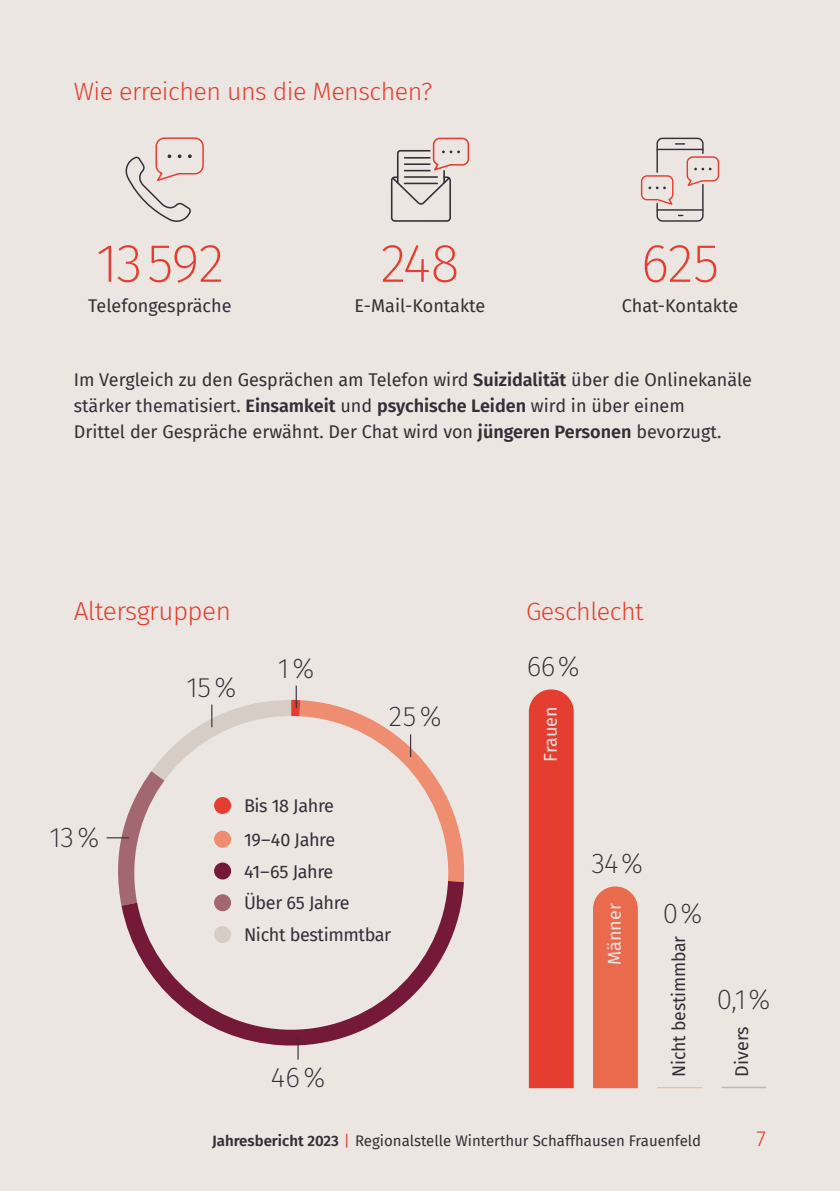
<style>
.page{position:relative;width:840px;height:1191px;background:#fff}
.page>*{position:absolute;margin:0;border:0;box-sizing:border-box;transform-origin:0 0}
.t1{font:200 54.2px "Fira Sans";letter-spacing:-.025em;color:#e53e30}
.t2{font:200 28px "Fira Sans";letter-spacing:-.01em;color:#362d37}
.t3{font:300 26px "Fira Sans";letter-spacing:-.02em;color:#e53e30}
.t4{font:300 25px "Fira Sans";letter-spacing:-.02em;color:#e53e30}
.t5{font:300 22px "Fira Sans";color:#e53e30}
.t6{font:18px/26px "Fira Sans";color:#362d37}
.t7{font:18px/33.8px "Fira Sans";letter-spacing:-.02em;color:#362d37}
.t8{font:18px "Fira Sans";color:#ebe6e1}
.t9{font:15px "Fira Sans";color:#362d37}
.s1{font-weight:600}
.s2{color:#e53e30}
</style>
<div class="page">
<div style="left:0;top:0;width:839px;height:1191px;background:#ebe6e1"></div>
<svg style="left:121px;top:905px;width:340px;height:140px"></svg>
<div style="left:134px;top:716px;width:314px;height:313px;background:#ebe6e1;border-radius:50%"></div>
<svg style="left:640px;top:138px;width:78px;height:84px"></svg>
<svg style="left:390px;top:138px;width:79px;height:84px"></svg>
<hr style="left:404px;top:176px;width:33px;height:2px;background:#362d37">
<hr style="left:404px;top:183px;width:33px;height:1px;background:#362d37">
<svg style="left:125px;top:137px;width:79px;height:85px"></svg>
<div style="left:214px;top:894px;width:17px;height:17px;background:#a26771;border-radius:50%"></div>
<div style="left:214px;top:926px;width:17px;height:17px;background:#d6cdc6;border-radius:50%"></div>
<svg style="left:297px;top:1037px;width:1px;height:22px"></svg>
<svg style="left:106px;top:685px;width:358px;height:220px"></svg>
<svg style="left:721px;top:1086px;width:44px;height:2px"></svg>
<div style="left:528px;top:689px;width:45px;height:399px;background:#e53e30"></div>
<div style="left:593px;top:886px;width:44px;height:202px;background:#ea6a4e"></div>
<hr style="left:656px;top:1087px;width:45px;height:1px;background:#f4b097">
<h3 class="t4" style="left:74px;top:73px;width:360px">Wie erreichen uns die Menschen?</h3>
<h1 class="t1" style="left:96px;top:225px;width:130px">13592</h1>
<p class="t6" style="left:88px;top:292px;width:145px">Telefongespräche</p>
<h1 class="t1" style="left:380px;top:225px;width:80px">248</h1>
<p class="t6" style="left:354px;top:292px;width:132px">E-Mail-Kontakte</p>
<h1 class="t1" style="left:640px;top:225px;width:80px">625</h1>
<p class="t6" style="left:621px;top:292px;width:118px">Chat-Kontakte</p>
<p class="t6" style="left:74px;top:366px;width:679px">Im Vergleich zu den Gesprächen am Telefon wird <span class="s1">Suizidalität</span> über die Onlinekanäle stärker thematisiert. <span class="s1">Einsamkeit</span> und <span class="s1">psychische Leiden</span> wird in über einem<br>Drittel der Gespräche erwähnt. Der Chat wird von <span class="s1">jüngeren Personen</span> bevorzugt.</p>
<h3 class="t3" style="left:74px;top:592px;width:158px">Altersgruppen</h3>
<h2 class="t2" style="left:186px;top:668px;width:51px">15%</h2>
<h2 class="t2" style="left:277px;top:648px;width:38px">1%</h2>
<h2 class="t2" style="left:388px;top:697px;width:54px">25%</h2>
<h2 class="t2" style="left:49px;top:817px;width:52px">13%</h2>
<p class="t7" style="left:244px;top:788px;width:93px">Bis 18 Jahre<br>19–40 Jahre</p>
<p class="t7" style="left:244px;top:854px;width:91px">41–65 Jahre</p>
<p class="t7" style="left:244px;top:885px;width:107px">Über 65 Jahre</p>
<p class="t7" style="left:244px;top:917px;width:149px">Nicht bestimmtbar</p>
<h2 class="t2" style="left:270px;top:1057px;width:56px">46%</h2>
<h3 class="t4" style="left:525px;top:593px;width:119px">Geschlecht</h3>
<h2 class="t2" style="left:526px;top:646px;width:54px">66%</h2>
<p class="t8" style="left:536px;top:761px;width:57px;rotate:-90deg">Frauen</p>
<h2 class="t2" style="left:591px;top:843px;width:53px">34%</h2>
<p class="t8" style="left:600px;top:965px;width:63px;rotate:-90deg">Männer</p>
<h2 class="t2" style="left:662px;top:894px;width:41px">0%</h2>
<p class="t6" style="left:665px;top:1076px;width:142px;rotate:-90deg">Nicht bestimmbar</p>
<h2 class="t2" style="left:716px;top:979px;width:55px">0,1%</h2>
<p class="t6" style="left:728px;top:1076px;width:52px;rotate:-90deg">Divers</p>
<p class="t9" style="left:212px;top:1129px;width:490px"><span class="s1">Jahresbericht 2023</span> <span class="s2">|</span> Regionalstelle Winterthur Schaffhausen Frauenfeld</p>
<p class="t5" style="left:756px;top:1122px;width:11px">7</p>
</div>
